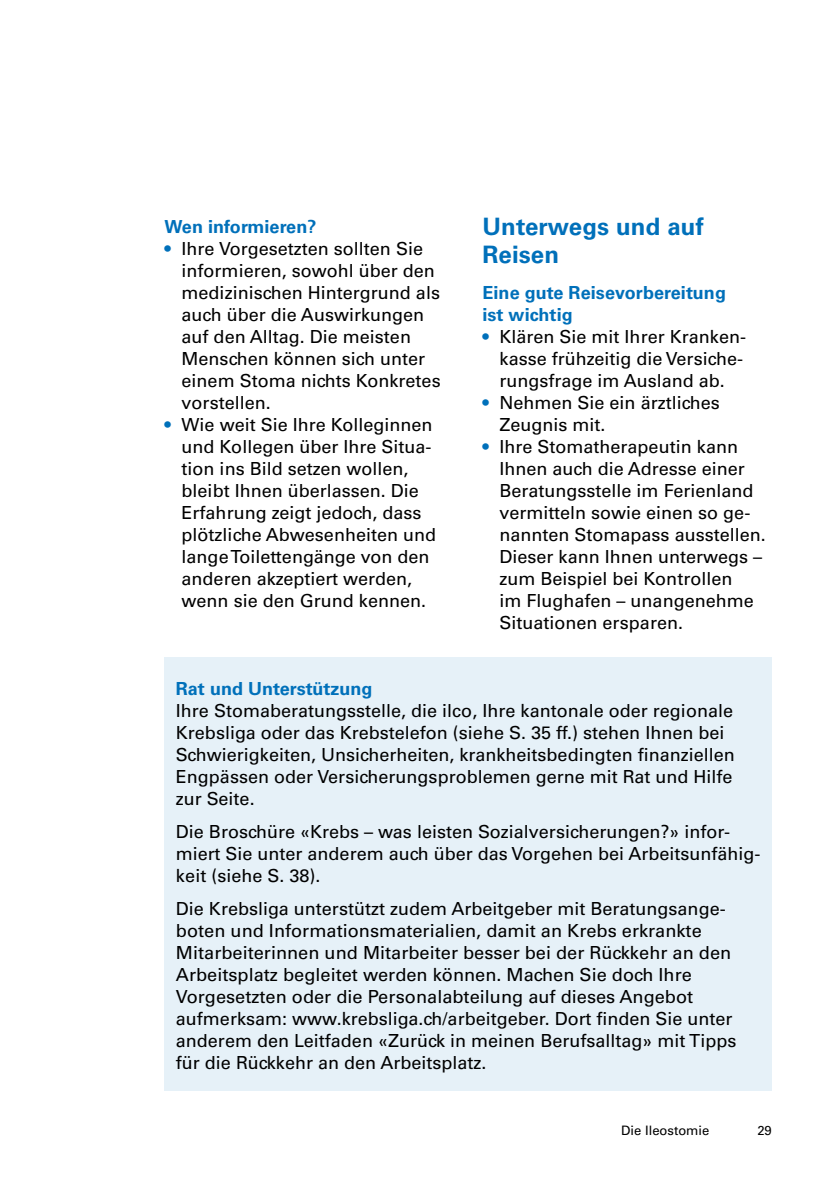
<style>
.page{position:relative;width:840px;height:1191px;background:#fff}
.page>*{position:absolute;margin:0;border:0;box-sizing:border-box;transform-origin:0 0}
.t1{font:700 24px/28px "Univers LT Std";letter-spacing:.005em;color:#0070ba}
.t2{font:18px/22px "Univers LT Std";color:#000}
.t3{font:700 18px/22px "Univers LT Std";letter-spacing:.005em;color:#0070ba}
.t4{font:13px "Univers LT Std";color:#000}
.s1{color:#0070ba}
</style>
<div class="page">
<div style="left:164px;top:657px;width:607px;height:434px;background:#e6f1f8"></div>
<p class="t3" style="left:164px;top:216px;width:153px">Wen informieren?</p>
<p class="t2" style="left:181px;top:237px;width:260px;text-indent:-17px"><span class="s1">•</span> Ihre Vorgesetzten sollten Sie informieren, sowohl über den medizinischen Hintergrund als auch über die Auswirkungen auf den Alltag. Die meisten<br>Menschen können sich unter einem Stoma nichts Konkretes vorstellen.</p>
<p class="t2" style="left:181px;top:413px;width:256px;text-indent:-17px"><span class="s1">•</span> Wie weit Sie Ihre Kolleginnen und Kollegen über Ihre Situa&shy;tion ins Bild setzen wollen, bleibt Ihnen überlassen. Die<br>Erfahrung zeigt jedoch, dass plötzliche Abwesenheiten und lange Toilettengänge von den anderen akzeptiert werden, wenn sie den Grund kennen.</p>
<h1 class="t1" style="left:482px;top:213px;width:222px">Unterwegs und auf<br>Reisen</h1>
<p class="t3" style="left:482px;top:282px;width:245px">Eine gute Reisevorbereitung ist wichtig</p>
<p class="t2" style="left:499px;top:325px;width:248px;text-indent:-17px"><span class="s1">•</span> Klären Sie mit Ihrer Kranken&shy;kasse frühzeitig die Versiche&shy;rungsfrage im Ausland ab.</p>
<p class="t2" style="left:499px;top:391px;width:222px;text-indent:-17px"><span class="s1">•</span> Nehmen Sie ein ärztliches<br>Zeugnis mit.</p>
<p class="t2" style="left:499px;top:435px;width:268px;text-indent:-17px"><span class="s1">•</span> Ihre Stomatherapeutin kann<br>Ihnen auch die Adresse einer<br>Beratungsstelle im Ferienland vermitteln sowie einen so ge&shy;nannten Stomapass ausstellen.<br>Dieser kann Ihnen unterwegs – zum Beispiel bei Kontrollen<br>im Flughafen – unangenehme<br>Situationen ersparen.</p>
<p class="t3" style="left:176px;top:678px;width:198px">Rat und Unterstützung</p>
<p class="t2" style="left:176px;top:699px;width:560px">Ihre Stomaberatungsstelle, die ilco, Ihre kantonale oder regionale Krebsliga oder das Krebstelefon (siehe S. 35 ff.) stehen Ihnen bei Schwierigkeiten, Unsicherheiten, krankheitsbedingten finanziellen Engpässen oder Versicherungsproblemen gerne mit Rat und Hilfe zur Seite.</p>
<p class="t2" style="left:176px;top:820px;width:585px">Die Broschüre «Krebs – was leisten Sozialversicherungen?» infor&shy;miert Sie unter anderem auch über das Vorgehen bei Arbeitsunfähig&shy;keit (siehe S. 38).</p>
<p class="t2" style="left:176px;top:897px;width:561px">Die Krebsliga unterstützt zudem Arbeitgeber mit Beratungsange&shy;boten und Informationsmaterialien, damit an Krebs erkrankte Mitarbeiterinnen und Mitarbeiter besser bei der Rückkehr an den Arbeitsplatz begleitet werden können. Machen Sie doch Ihre Vorgesetzten oder die Personalabteilung auf dieses Angebot aufmerksam: www.krebsliga.ch/arbeitgeber. Dort finden Sie unter anderem den Leitfaden «Zurück in meinen Berufsalltag» mit Tipps für die Rückkehr an den Arbeitsplatz.</p>
<p class="t4" style="left:621px;top:1123px;width:90px">Die Ileostomie</p>
<p class="t4" style="left:757px;top:1122px;width:16px">29</p>
</div>
